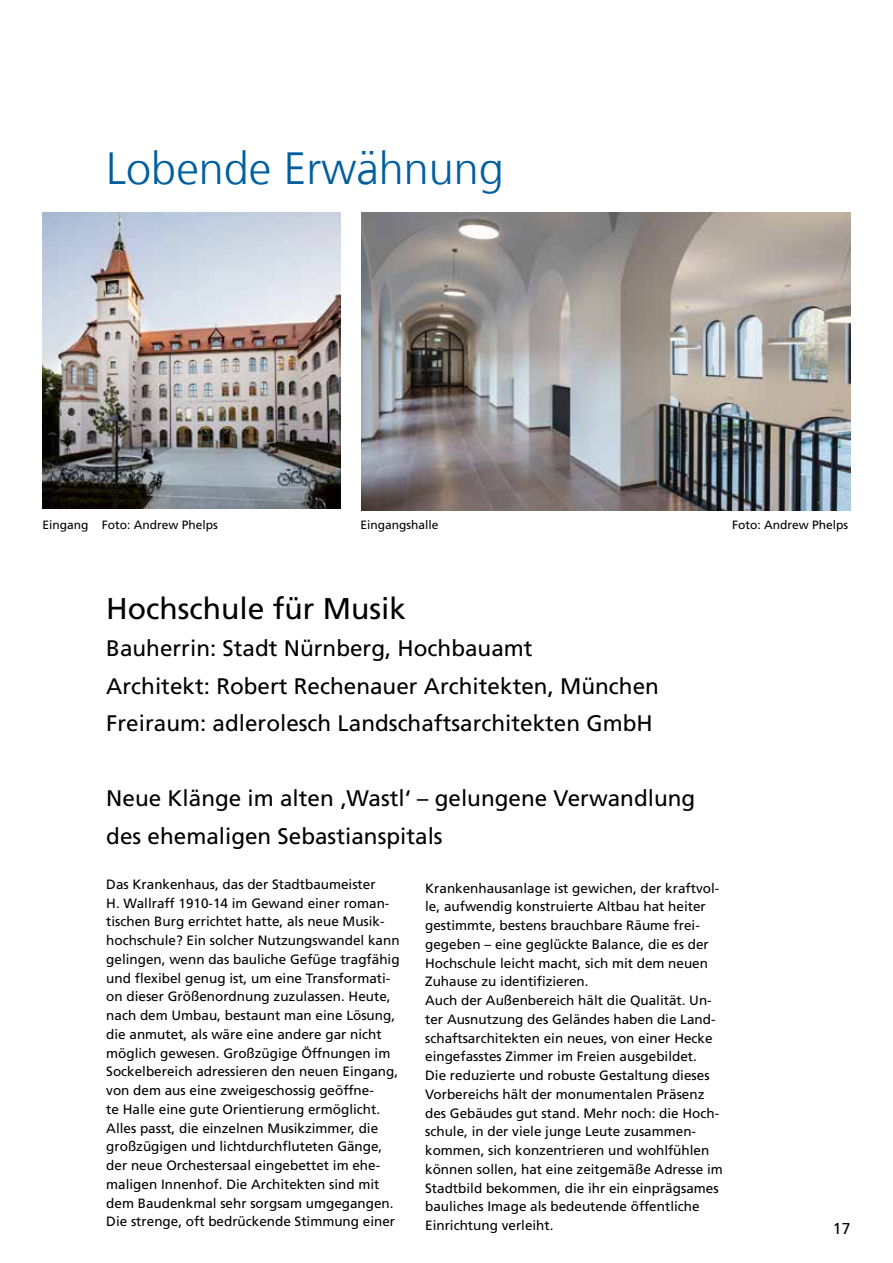
<style>
.page{position:relative;width:893px;height:1263px;background:#fff}
.page>*{position:absolute;margin:0;border:0;box-sizing:border-box;transform-origin:0 0}
.t1{font:300 45px "Frutiger LT Com";color:#005f9f}
.t2{font:30px "Frutiger LT Com";color:#000}
.t3{font:22.5px/37.5px "Frutiger LT Com";color:#000}
.t4{font:15.75px "Frutiger LT Com";color:#000}
.t5{font:13.5px/18.8px "Frutiger LT Com";color:#000}
.t6{font:12px "Frutiger LT Com";color:#000}
</style>
<div class="page">
<img style="left:43px;top:213px;width:297px;height:295px">
<img style="left:361px;top:213px;width:489px;height:297px">
<h1 class="t1" style="left:106px;top:142px;width:399px">Lobende Erwähnung</h1>
<p class="t6" style="left:43px;top:518px;width:177px">Eingang Foto: Andrew Phelps</p>
<p class="t6" style="left:360px;top:518px;width:80px">Eingangshalle</p>
<p class="t6" style="left:732px;top:518px;width:118px">Foto: Andrew Phelps</p>
<h2 class="t2" style="left:106px;top:591px;width:301px">Hochschule für Musik</h2>
<h3 class="t3" style="left:106px;top:630px;width:554px">Bauherrin: Stadt Nürnberg, Hochbauamt<br>Architekt: Robert Rechenauer Architekten, München<br>Freiraum: adlerolesch Landschaftsarchitekten GmbH</h3>
<h3 class="t3" style="left:106px;top:780px;width:590px">Neue Klänge im alten ‚Wastl‘ – gelungene Verwandlung des ehemaligen Sebastianspitals</h3>
<p class="t5" style="left:106px;top:875px;width:295px">Das Krankenhaus, das der Stadtbaumeister<br>H. Wallraff 1910-14 im Gewand einer roman&shy;tischen Burg errichtet hatte, als neue Musik&shy;hochschule? Ein solcher Nutzungswandel kann gelingen, wenn das bauliche Gefüge tragfähig und flexibel genug ist, um eine Transformati&shy;on dieser Größenordnung zuzulassen. Heute, nach dem Umbau, bestaunt man eine Lösung, die anmutet, als wäre eine andere gar nicht möglich gewesen. Großzügige Öffnungen im Sockelbereich adressieren den neuen Eingang, von dem aus eine zweigeschossig geöffne-<br>te Halle eine gute Orientierung ermöglicht.<br>Alles passt, die einzelnen Musikzimmer, die großzügigen und lichtdurchfluteten Gänge, der neue Orchestersaal eingebettet im ehe&shy;maligen Innenhof. Die Architekten sind mit dem Baudenkmal sehr sorgsam umgegangen.<br>Die strenge, oft bedrückende Stimmung einer</p>
<p class="t5" style="left:425px;top:879px;width:299px">Krankenhausanlage ist gewichen, der kraftvol&shy;le, aufwendig konstruierte Altbau hat heiter gestimmte, bestens brauchbare Räume frei&shy;gegeben – eine geglückte Balance, die es der Hochschule leicht macht, sich mit dem neuen Zuhause zu identifizieren.<br>Auch der Außenbereich hält die Qualität. Un&shy;ter Ausnutzung des Geländes haben die Land&shy;schaftsarchitekten ein neues, von einer Hecke eingefasstes Zimmer im Freien ausgebildet.<br>Die reduzierte und robuste Gestaltung dieses Vorbereichs hält der monumentalen Präsenz des Gebäudes gut stand. Mehr noch: die Hoch&shy;schule, in der viele junge Leute zusammen&shy;kommen, sich konzentrieren und wohlfühlen können sollen, hat eine zeitgemäße Adresse im Stadtbild bekommen, die ihr ein einprägsames bauliches Image als bedeutende öffentliche Einrichtung verleiht.</p>
<p class="t4" style="left:833px;top:1219px;width:19px">17</p>
</div>
